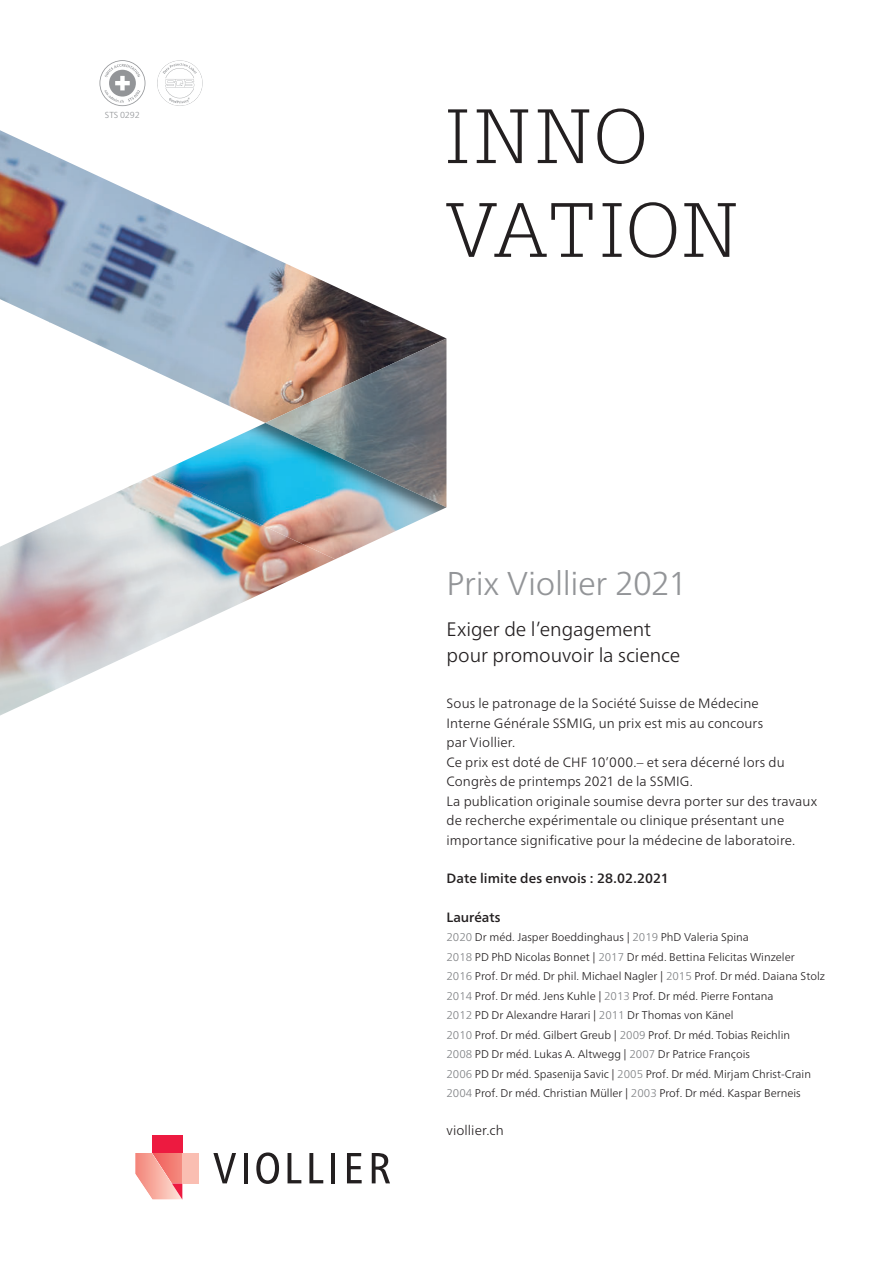
<style>
.page{position:relative;width:893px;height:1263px;background:#fff}
.page>*{position:absolute;margin:0;border:0;box-sizing:border-box;transform-origin:0 0}
.t1{font:300 75px/93.8px "Glypha LT Pro";letter-spacing:.04em;color:#231f20}
.t2{font:300 33px "Frutiger Neue LTW1 G";letter-spacing:-.01em;color:#939598}
.t3{font:300 19.5px/26.2px "Frutiger Neue LTW1 G";letter-spacing:-.005em;color:#231f20}
.t4{font:300 13.5px/19.5px "Frutiger Neue LTW1 G";letter-spacing:.01em;color:#231f20}
.t5{font:500 13.5px "Frutiger Neue LTW1 G";color:#231f20}
.t6{font:300 11.25px/19.5px "Frutiger Neue LTW1 G";color:#231f20}
.t7{font:300 8.7px "Frutiger Neue LTW1 G";color:#939598}
.s1{color:#808285}
</style>
<div class="page">
<svg style="left:99px;top:60px;width:46px;height:46px"></svg>
<svg style="left:157px;top:60px;width:46px;height:46px"></svg>
<svg style="left:135px;top:1135px;width:255px;height:65px"></svg>
<div style="left:182px;top:1153px;width:17px;height:30px;background:#fabeb2"></div>
<img style="left:0;top:475px;width:336px;height:240px">
<img style="left:149px;top:228px;width:198px;height:195px">
<img style="left:347px;top:292px;width:49px;height:46px">
<img style="left:49px;top:153px;width:100px;height:216px">
<img style="left:396px;top:315px;width:50px;height:23px">
<img style="left:0;top:130px;width:50px;height:192px">
<img style="left:148px;top:199px;width:62px;height:29px">
<img style="left:265px;top:338px;width:181px;height:85px">
<img style="left:154px;top:423px;width:292px;height:136px">
<img style="left:265px;top:423px;width:181px;height:84px">
<p class="t7" style="left:105px;top:111px;width:37px">STS 0292</p>
<h1 class="t1" style="left:446px;top:90px;width:292px">INNO<br>VATION</h1>
<h2 class="t2" style="left:446px;top:569px;width:242px">Prix Viollier 2021</h2>
<h3 class="t3" style="left:446px;top:618px;width:235px">Exiger de l’engagement pour promouvoir la science</h3>
<p class="t4" style="left:446px;top:695px;width:372px">Sous le patronage de la Société Suisse de Médecine<br>Interne Générale SSMIG, un prix est mis au concours<br>par Viollier.<br>Ce prix est doté de CHF 10’000.– et sera décerné lors du Congrès de printemps 2021 de la SSMIG.<br>La publication originale soumise devra porter sur des travaux de recherche expérimentale ou clinique présentant une importance significative pour la médecine de laboratoire.</p>
<p class="t5" style="left:446px;top:870px;width:224px">Date limite des envois : 28.02.2021</p>
<p class="t5" style="left:446px;top:909px;width:55px">Lauréats</p>
<p class="t6" style="left:446px;top:928px;width:380px"><span class="s1">2020</span> Dr méd. Jasper Boeddinghaus | <span class="s1">2019</span> PhD Valeria Spina<br><span class="s1">2018</span> PD PhD Nicolas Bonnet | <span class="s1">2017</span> Dr méd. Bettina Felicitas Winzeler<br><span class="s1">2016</span> Prof. Dr méd. Dr phil. Michael Nagler | <span class="s1">2015</span> Prof. Dr méd. Daiana Stolz <span class="s1">2014</span> Prof. Dr méd. Jens Kuhle | <span class="s1">2013</span> Prof. Dr méd. Pierre Fontana<br><span class="s1">2012</span> PD Dr Alexandre Harari | <span class="s1">2011</span> Dr Thomas von Känel<br><span class="s1">2010</span> Prof. Dr méd. Gilbert Greub | <span class="s1">2009</span> Prof. Dr méd. Tobias Reichlin<br><span class="s1">2008</span> PD Dr méd. Lukas A. Altwegg | <span class="s1">2007</span> Dr Patrice François<br><span class="s1">2006</span> PD Dr méd. Spasenija Savic | <span class="s1">2005</span> Prof. Dr méd. Mirjam Christ-Crain <span class="s1">2004</span> Prof. Dr méd. Christian Müller | <span class="s1">2003</span> Prof. Dr méd. Kaspar Berneis</p>
<p class="t4" style="left:446px;top:1121px;width:59px">viollier.ch</p>
</div>
